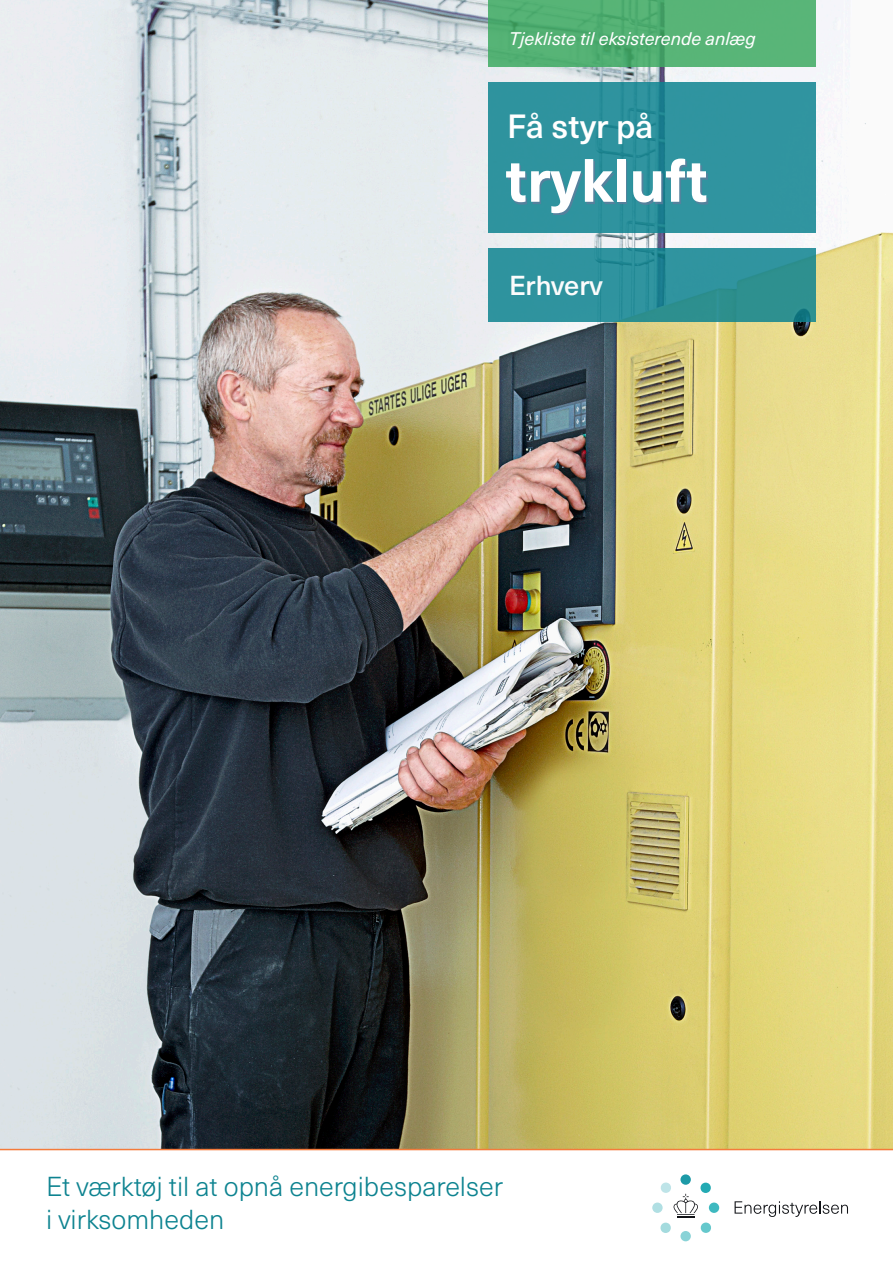
<style>
.page{position:relative;width:893px;height:1263px;background:#fff}
.page>*{position:absolute;margin:0;border:0;box-sizing:border-box;transform-origin:0 0}
.t1{font:700 60px "Neue Haas Unica Pro";color:#fff}
.t2{font:500 33px "Neue Haas Unica Pro";color:#fff}
.t3{font:300 27px "Neue Haas Unica Pro";color:#0d8390}
.t4{font:500 27px "Neue Haas Unica Pro";color:#fff}
.t5{font:italic 18px "Neue Haas Unica Pro";color:#fff}
</style>
<div class="page">
<img style="left:0;top:0;width:893px;height:1149px">
<div style="left:488px;top:82px;width:328px;height:150px;background:#30949f"></div>
<svg style="left:488px;top:0;width:328px;height:67px;background:#54b174"></svg>
<svg style="left:488px;top:248px;width:328px;height:74px;background:#2d9199"></svg>
<div style="left:508px;top:160px;width:200px;height:55px;background:#627c9d;opacity:.75"></div>
<hr style="left:0;top:1149px;width:893px;height:1px;background:#f47b3b">
<div style="left:680px;top:1174px;width:11px;height:11px;background:#1d9aa7;border-radius:50%"></div>
<div style="left:680px;top:1231px;width:11px;height:10px;background:#89d3d7;border-radius:50%"></div>
<div style="left:709px;top:1202px;width:10px;height:11px;background:#3eb9c0;border-radius:50%"></div>
<div style="left:652px;top:1202px;width:11px;height:11px;background:#b0dfe3;border-radius:50%"></div>
<svg style="left:660px;top:1182px;width:52px;height:51px"></svg>
<svg style="left:735px;top:1201px;width:113px;height:16px"></svg>
<p class="t5" style="left:509px;top:28px;width:248px">Tjekliste til eksisterende anlæg</p>
<p class="t2" style="left:507px;top:107px;width:148px">Få styr på</p>
<p class="t1" style="left:506px;top:144px;width:204px">trykluft</p>
<p class="t4" style="left:509px;top:269px;width:95px">Erhverv</p>
<p class="t3" style="left:46px;top:1171px;width:459px">Et værktøj til at opnå energibesparelser</p>
<p class="t3" style="left:46px;top:1203px;width:180px">i virksomheden</p>
</div>
